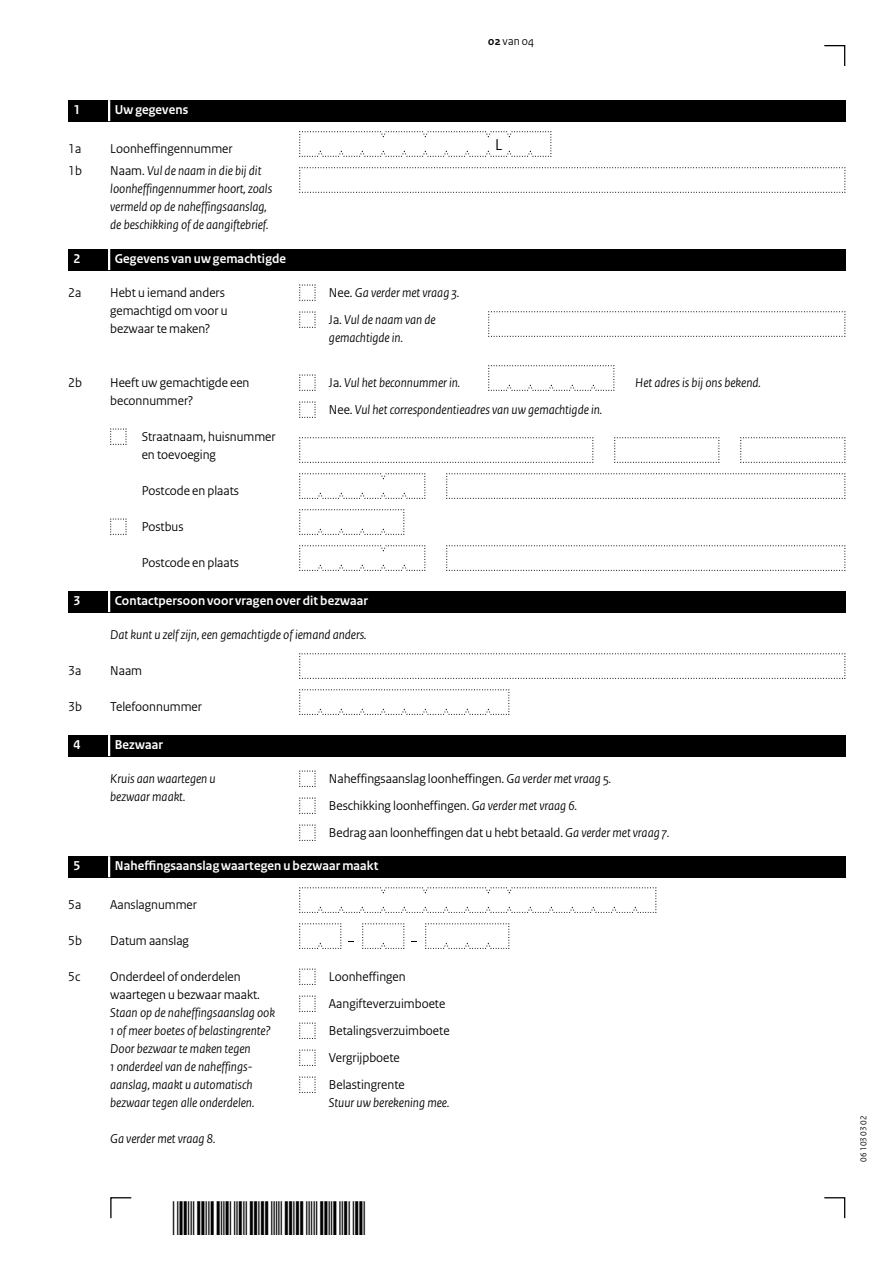
<style>
.page{position:relative;width:893px;height:1263px;background:#fff}
.page>*{position:absolute;margin:0;border:0;box-sizing:border-box;transform-origin:0 0}
.Veld{font:16.5px "Rijksoverheid Sans Heading";color:#000}
.Vraag_geen_inspring_niet_op_stramien{font:13.5px "Rijksoverheid Sans Heading";color:#000}
.Vraag_Nummer{font:13.5px/18px "Rijksoverheid Sans Heading";color:#000}
.Vraag_geen_inspring_niet_op_stramien-2{font:italic 13.5px/18px "Rijksoverheid Sans Heading";color:#000}
.Vraag_12{font:italic 13.5px/18px "Rijksoverheid Sans Heading";color:#000}
.Vraag_Nummer-2{font:italic 13.5px/18px "Rijksoverheid Sans Heading";color:#000}
.Vraag{font:italic 13.5px/18px "Rijksoverheid Sans Heading";color:#000}
.KOP_B_Nummer{font:700 13.5px "Rijksoverheid Sans Heading";letter-spacing:.01em;color:#fff}
.Vraag_geen_inspring{font:13.5px/18px "Rijksoverheid Sans Heading";color:#000}
.KOP_D_Nummer{font:700 13.5px "Rijksoverheid Sans Heading";letter-spacing:.01em;color:#fff}
.Vraag_Nummer_12{font:italic 13.5px "Rijksoverheid Sans Heading";color:#000}
.t1{font:12px "Rijksoverheid Sans Heading";color:#000}
.t2{font:9px "Rijksoverheid Sans Heading";color:#000}
.s1{font-weight:700}
.s2{font-style:normal}
.s3{font-style:italic}
</style>
<div class="page">
<svg style="left:824px;top:1197px;width:22px;height:22px"></svg>
<svg style="left:110px;top:1197px;width:22px;height:22px"></svg>
<svg style="left:824px;top:45px;width:22px;height:21px"></svg>
<svg style="left:299px;top:167px;width:547px;height:26px"></svg>
<svg style="left:299px;top:131px;width:253px;height:26px"></svg>
<svg style="left:299px;top:284px;width:17px;height:17px"></svg>
<svg style="left:488px;top:311px;width:358px;height:26px"></svg>
<svg style="left:299px;top:311px;width:17px;height:17px"></svg>
<svg style="left:299px;top:770px;width:17px;height:17px"></svg>
<svg style="left:299px;top:797px;width:17px;height:17px"></svg>
<svg style="left:299px;top:824px;width:17px;height:17px"></svg>
<svg style="left:299px;top:374px;width:17px;height:17px"></svg>
<svg style="left:488px;top:365px;width:127px;height:26px"></svg>
<svg style="left:299px;top:437px;width:295px;height:26px"></svg>
<svg style="left:740px;top:437px;width:106px;height:26px"></svg>
<svg style="left:614px;top:437px;width:106px;height:26px"></svg>
<svg style="left:299px;top:473px;width:127px;height:26px"></svg>
<svg style="left:446px;top:473px;width:400px;height:26px"></svg>
<svg style="left:299px;top:401px;width:17px;height:17px"></svg>
<svg style="left:110px;top:428px;width:17px;height:17px"></svg>
<svg style="left:299px;top:545px;width:127px;height:26px"></svg>
<svg style="left:446px;top:545px;width:400px;height:26px"></svg>
<svg style="left:110px;top:518px;width:17px;height:17px"></svg>
<svg style="left:299px;top:509px;width:106px;height:26px"></svg>
<svg style="left:299px;top:653px;width:547px;height:26px"></svg>
<svg style="left:299px;top:689px;width:211px;height:26px"></svg>
<svg style="left:299px;top:968px;width:17px;height:17px"></svg>
<svg style="left:299px;top:995px;width:17px;height:17px"></svg>
<svg style="left:299px;top:1022px;width:17px;height:17px"></svg>
<svg style="left:299px;top:1049px;width:17px;height:17px"></svg>
<svg style="left:299px;top:1076px;width:17px;height:17px"></svg>
<svg style="left:299px;top:923px;width:43px;height:26px"></svg>
<svg style="left:362px;top:923px;width:43px;height:26px"></svg>
<svg style="left:425px;top:923px;width:85px;height:26px"></svg>
<svg style="left:299px;top:887px;width:358px;height:26px"></svg>
<div style="left:68px;top:100px;width:777px;height:21px;background:#000"></div>
<hr style="left:108px;top:100px;width:2px;height:21px;background:#fff">
<div style="left:68px;top:249px;width:777px;height:21px;background:#000"></div>
<hr style="left:108px;top:249px;width:2px;height:21px;background:#fff">
<div style="left:68px;top:735px;width:777px;height:21px;background:#000"></div>
<hr style="left:108px;top:735px;width:2px;height:21px;background:#fff">
<div style="left:68px;top:591px;width:777px;height:21px;background:#000"></div>
<hr style="left:108px;top:591px;width:2px;height:21px;background:#fff">
<div style="left:68px;top:856px;width:777px;height:21px;background:#000"></div>
<hr style="left:108px;top:856px;width:2px;height:21px;background:#fff">
<h2 class="KOP_D_Nummer" style="left:74px;top:102px;width:8px">1</h2>
<h2 class="KOP_D_Nummer" style="left:115px;top:102px;width:75px">Uw gegevens</h2>
<p class="t1" style="left:488px;top:34px;width:47px"><span class="s1">02</span> van 04</p>
<p class="Vraag_Nummer" style="left:68px;top:140px;width:15px">1a</p>
<p class="Vraag_Nummer" style="left:110px;top:140px;width:124px">Loonheffingennummer</p>
<p class="Veld" style="left:495px;top:135px;width:9px">L</p>
<p class="Vraag_Nummer" style="left:68px;top:162px;width:15px">1b</p>
<p class="Vraag_Nummer-2" style="left:110px;top:162px;width:163px"><span class="s2">Naam.</span> Vul de naam in die bij dit loonheffingennummer hoort, zoals vermeld op de naheffingsaanslag, de beschikking of de aangiftebrief.</p>
<h2 class="KOP_B_Nummer" style="left:74px;top:251px;width:8px">2</h2>
<h2 class="KOP_B_Nummer" style="left:115px;top:251px;width:173px">Gegevens van uw gemachtigde</h2>
<p class="Vraag_Nummer" style="left:68px;top:284px;width:15px">2a</p>
<p class="Vraag_Nummer" style="left:110px;top:284px;width:119px">Hebt u iemand anders gemachtigd om voor u bezwaar te maken?</p>
<p class="Vraag_geen_inspring_niet_op_stramien-2" style="left:329px;top:284px;width:132px"><span class="s2">Nee.</span> Ga verder met vraag 3.</p>
<p class="Vraag_geen_inspring_niet_op_stramien-2" style="left:329px;top:311px;width:108px"><span class="s2">Ja.</span> Vul de naam van de gemachtigde in.</p>
<p class="Vraag_Nummer" style="left:68px;top:374px;width:15px">2b</p>
<p class="Vraag_Nummer" style="left:110px;top:374px;width:141px">Heeft uw gemachtigde een beconnummer?</p>
<p class="Vraag_geen_inspring_niet_op_stramien-2" style="left:329px;top:374px;width:133px"><span class="s2">Ja.</span> Vul het beconnummer in.</p>
<p class="Vraag_Nummer_12" style="left:635px;top:375px;width:127px">Het adres is bij ons bekend.</p>
<p class="Vraag_geen_inspring" style="left:142px;top:428px;width:135px">Straatnaam, huisnummer en toevoeging</p>
<p class="Vraag_geen_inspring" style="left:142px;top:482px;width:99px">Postcode en plaats</p>
<p class="Vraag_geen_inspring" style="left:142px;top:518px;width:43px">Postbus</p>
<p class="Vraag_geen_inspring_niet_op_stramien-2" style="left:329px;top:401px;width:275px"><span class="s2">Nee.</span> Vul het correspondentieadres van uw gemachtigde in.</p>
<p class="Vraag_geen_inspring" style="left:142px;top:554px;width:99px">Postcode en plaats</p>
<h2 class="KOP_B_Nummer" style="left:74px;top:593px;width:8px">3</h2>
<h2 class="KOP_B_Nummer" style="left:115px;top:593px;width:255px">Contactpersoon voor vragen over dit bezwaar</h2>
<p class="Vraag" style="left:110px;top:626px;width:258px">Dat kunt u zelf zijn, een gemachtigde of iemand anders.</p>
<p class="Vraag_Nummer" style="left:68px;top:662px;width:15px">3a</p>
<p class="Vraag_Nummer" style="left:110px;top:662px;width:33px">Naam</p>
<p class="Vraag_Nummer" style="left:68px;top:698px;width:15px">3b</p>
<p class="Vraag_Nummer" style="left:110px;top:698px;width:93px">Telefoonnummer</p>
<h2 class="KOP_B_Nummer" style="left:74px;top:737px;width:8px">4</h2>
<h2 class="KOP_B_Nummer" style="left:115px;top:737px;width:50px">Bezwaar</h2>
<p class="Vraag" style="left:110px;top:770px;width:107px">Kruis aan waartegen u bezwaar maakt.</p>
<p class="Vraag_geen_inspring_niet_op_stramien" style="left:329px;top:771px;width:284px">Naheffingsaanslag loonheffingen. <span class="s3">Ga verder met vraag 5.</span></p>
<p class="Vraag_geen_inspring_niet_op_stramien" style="left:329px;top:798px;width:249px">Beschikking loonheffingen. <span class="s3">Ga verder met vraag 6.</span></p>
<p class="Vraag_geen_inspring_niet_op_stramien" style="left:329px;top:825px;width:342px">Bedrag aan loonheffingen dat u hebt betaald. <span class="s3">Ga verder met vraag 7.</span></p>
<h2 class="KOP_D_Nummer" style="left:74px;top:858px;width:8px">5</h2>
<h2 class="KOP_D_Nummer" style="left:115px;top:858px;width:265px">Naheffingsaanslag waartegen u bezwaar maakt</h2>
<p class="Vraag_Nummer" style="left:68px;top:896px;width:15px">5a</p>
<p class="Vraag_Nummer" style="left:110px;top:896px;width:88px">Aanslagnummer</p>
<p class="Vraag_Nummer" style="left:68px;top:932px;width:15px">5b</p>
<p class="Vraag_Nummer" style="left:110px;top:932px;width:80px">Datum aanslag</p>
<p class="Vraag_Nummer" style="left:68px;top:968px;width:14px">5c</p>
<p class="Vraag_Nummer" style="left:110px;top:968px;width:151px">Onderdeel of onderdelen waartegen u bezwaar maakt.</p>
<p class="Vraag_12" style="left:110px;top:1004px;width:166px">Staan op de naheffingsaanslag ook<br>1 of meer boetes of belastingrente?<br>Door bezwaar te maken tegen<br>1 onderdeel van de naheffings&shy;aanslag, maakt u automatisch bezwaar tegen alle onderdelen.</p>
<p class="Vraag_geen_inspring_niet_op_stramien-2" style="left:110px;top:1130px;width:107px">Ga verder met vraag 8.</p>
<p class="Vraag_geen_inspring_niet_op_stramien" style="left:329px;top:969px;width:78px">Loonheffingen</p>
<p class="Vraag_geen_inspring_niet_op_stramien" style="left:329px;top:996px;width:118px">Aangifteverzuimboete</p>
<p class="Vraag_geen_inspring_niet_op_stramien" style="left:329px;top:1023px;width:122px">Betalingsverzuimboete</p>
<p class="Vraag_geen_inspring_niet_op_stramien" style="left:329px;top:1050px;width:72px">Vergrijpboete</p>
<p class="Vraag_geen_inspring_niet_op_stramien" style="left:329px;top:1077px;width:77px">Belastingrente</p>
<p class="Vraag_geen_inspring_niet_op_stramien-2" style="left:329px;top:1094px;width:122px">Stuur uw berekening mee.</p>
<p class="t2" style="left:858px;top:1161px;width:47px;rotate:-90deg">06 103 03 02</p>
</div>
